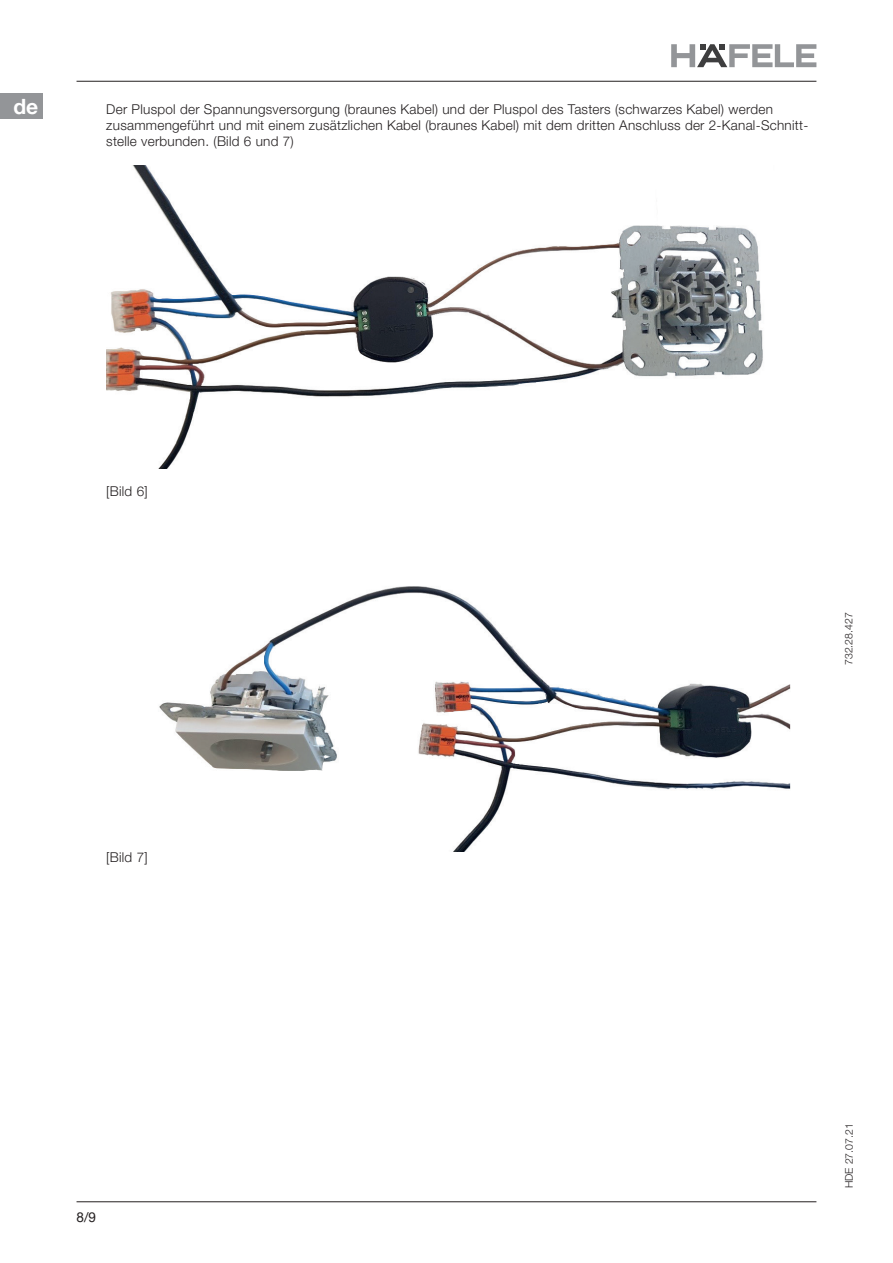
<style>
.page{position:relative;width:893px;height:1263px;background:#fff}
.page>*{position:absolute;margin:0;border:0;box-sizing:border-box;transform-origin:0 0}
.t1{font:700 21px "Helvetica Neue LTW1 G";color:#fff}
.t2{font:300 13.5px/16.2px "Helvetica Neue LTW1 G";letter-spacing:.02em;color:#231f20}
.t3{font:13.5px "Helvetica Neue LTW1 G";color:#231f20}
.t4{font:300 10.5px "Helvetica Neue LTW1 G";color:#231f20}
</style>
<div class="page">
<hr style="left:77px;top:81px;width:739px;height:1px;background:#231f20">
<hr style="left:77px;top:1201px;width:739px;height:1px;background:#231f20">
<svg style="left:671px;top:44px;width:145px;height:23px"></svg>
<div style="left:0;top:94px;width:43px;height:25px;background:#939598"></div>
<img style="left:106px;top:165px;width:657px;height:303px">
<img style="left:159px;top:586px;width:632px;height:265px">
<h1 class="t1" style="left:13px;top:93px;width:26px">de</h1>
<p class="t2" style="left:106px;top:101px;width:704px">Der Pluspol der Spannungsversorgung (braunes Kabel) und der Pluspol des Tasters (schwarzes Kabel) werden zusammengeführt und mit einem zusätzlichen Kabel (braunes Kabel) mit dem dritten Anschluss der 2-Kanal-Schnitt&shy;stelle verbunden. (Bild 6 und 7)</p>
<p class="t2" style="left:106px;top:483px;width:43px">[Bild 6]</p>
<p class="t2" style="left:106px;top:849px;width:43px">[Bild 7]</p>
<p class="t3" style="left:77px;top:1208px;width:21px">8/9</p>
<p class="t4" style="left:842px;top:665px;width:54px;rotate:-90deg">732.28.427</p>
<p class="t4" style="left:843px;top:1188px;width:66px;rotate:-90deg">HDE 27.07.21</p>
</div>
